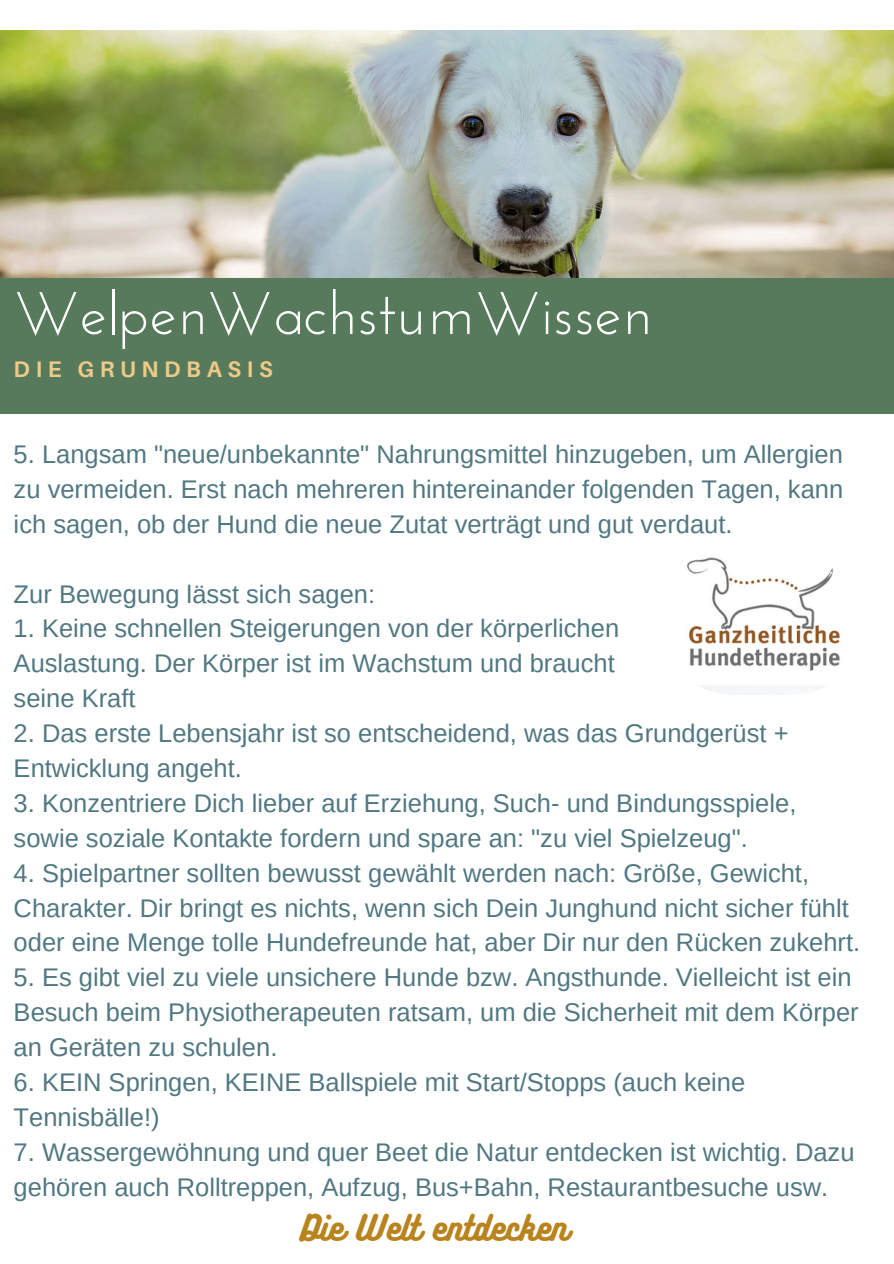
<style>
.page{position:relative;width:894px;height:1264px;background:#fff}
.page>*{position:absolute;margin:0;border:0;box-sizing:border-box;transform-origin:0 0}
.t1{font:60px "Josefin Sans";color:#fff}
.t2{font:31.5px "Bukhari Script";color:#b9841e}
.t3{font:25.5px/34.8px "Arimo";color:#517882}
.t4{font:700 22.5px "Aileron";letter-spacing:.25em;color:#edca87}
</style>
<div class="page">
<div style="left:0;top:273px;width:893px;height:141px;background:#587a5c"></div>
<img style="left:0;top:30px;width:893px;height:248px">
<img style="left:687px;top:557px;width:153px;height:137px">
<h1 class="t1" style="left:14px;top:289px;width:639px">WelpenWachstumWissen</h1>
<p class="t4" style="left:14px;top:355px;width:260px">DIE GRUNDBASIS</p>
<h3 class="t3" style="left:14px;top:437px;width:830px;text-align:justify">5. Langsam "neue/unbekannte" Nahrungsmittel hinzugeben, um Allergien zu vermeiden. Erst nach mehreren hintereinander folgenden Tagen, kann ich sagen, ob der Hund die neue Zutat verträgt und gut verdaut.</h3>
<h3 class="t3" style="left:14px;top:576px;width:363px">Zur Bewegung lässt sich sagen:</h3>
<h3 class="t3" style="left:14px;top:611px;width:607px">1. Keine schnellen Steigerungen von der körperlichen<br>Auslastung. Der Körper ist im Wachstum und braucht seine Kraft</h3>
<h3 class="t3" style="left:14px;top:716px;width:776px">2. Das erste Lebensjahr ist so entscheidend, was das Grundgerüst +<br>Entwicklung angeht.</h3>
<h3 class="t3" style="left:14px;top:785px;width:784px">3. Konzentriere Dich lieber auf Erziehung, Such- und Bindungsspiele, sowie soziale Kontakte fordern und spare an: "zu viel Spielzeug".</h3>
<h3 class="t3" style="left:14px;top:855px;width:847px">4. Spielpartner sollten bewusst gewählt werden nach: Größe, Gewicht,<br>Charakter. Dir bringt es nichts, wenn sich Dein Junghund nicht sicher fühlt oder eine Menge tolle Hundefreunde hat, aber Dir nur den Rücken zukehrt.</h3>
<h3 class="t3" style="left:14px;top:960px;width:846px">5. Es gibt viel zu viele unsichere Hunde bzw. Angsthunde. Vielleicht ist ein<br>Besuch beim Physiotherapeuten ratsam, um die Sicherheit mit dem Körper an Geräten zu schulen.</h3>
<h3 class="t3" style="left:14px;top:1064px;width:733px">6. KEIN Springen, KEINE Ballspiele mit Start/Stopps (auch keine<br>Tennisbälle!)</h3>
<h3 class="t3" style="left:14px;top:1134px;width:842px">7. Wassergewöhnung und quer Beet die Natur entdecken ist wichtig. Dazu gehören auch Rolltreppen, Aufzug, Bus+Bahn, Restaurantbesuche usw.</h3>
<p class="t2" style="left:300px;top:1207px;width:269px">Die Welt entdecken</p>
</div>
